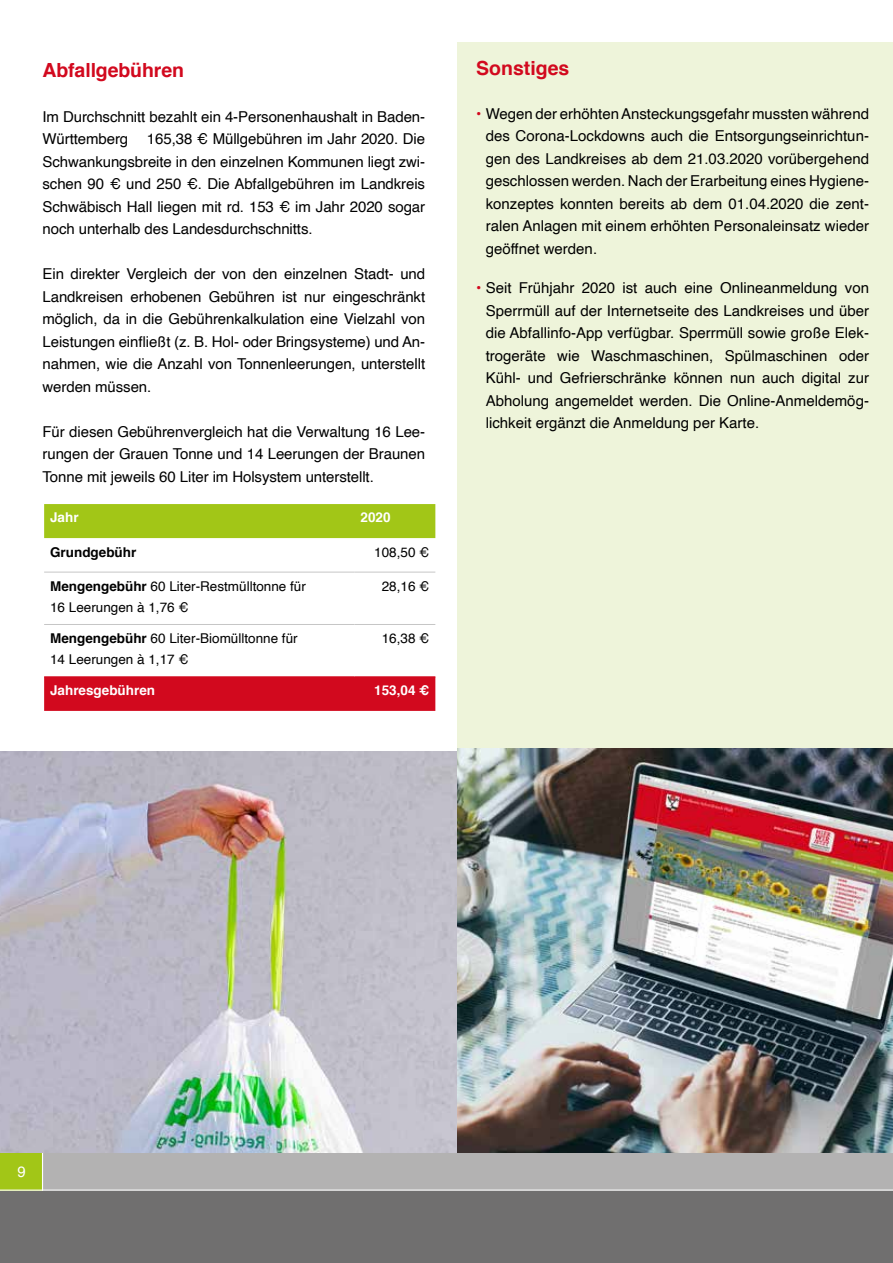
<style>
.page{position:relative;width:893px;height:1263px;background:#fff}
.page>*{position:absolute;margin:0;border:0;box-sizing:border-box;transform-origin:0 0}
.t1{font:700 19.5px "Helvetica";letter-spacing:-.005em;color:#d2091e}
.t2{font:15px/22.5px "Helvetica";letter-spacing:-.005em;color:#000;text-align:justify}
.t3{font:15px "Helvetica";color:#fff}
.t4{font:13.5px/21px "Helvetica";color:#000}
.t5{font:700 13.5px "Helvetica";color:#fff}
.t6{font:700 13.5px "Helvetica";color:#000}
.s1{font-weight:700}
.s2{color:#d2091e}
</style>
<div class="page">
<div style="left:43px;top:1152px;width:850px;height:39px;background:#b3b2b2"></div>
<div style="left:0;top:1191px;width:893px;height:72px;background:#706f6f"></div>
<div style="left:0;top:1152px;width:43px;height:39px;background:#a2c617"></div>
<hr style="left:42px;top:1152px;width:1px;height:39px;background:#fff">
<hr style="left:0;top:1189px;width:893px;height:2px;background:#fff">
<div style="left:457px;top:43px;width:436px;height:709px;background:#eef4da"></div>
<div style="left:44px;top:504px;width:391px;height:34px;background:#a2c617"></div>
<div style="left:44px;top:677px;width:391px;height:34px;background:#d2091e"></div>
<hr style="left:44px;top:572px;width:311px;height:1px;background:#c6c6c6">
<hr style="left:355px;top:572px;width:80px;height:1px;background:#c6c6c6">
<hr style="left:44px;top:624px;width:311px;height:1px;background:#c6c6c6">
<hr style="left:355px;top:624px;width:80px;height:1px;background:#c6c6c6">
<hr style="left:44px;top:676px;width:311px;height:1px;background:#d2091e">
<hr style="left:355px;top:676px;width:80px;height:1px;background:#d2091e">
<img style="left:0;top:752px;width:457px;height:400px">
<img style="left:457px;top:748px;width:436px;height:404px">
<h1 class="t1" style="left:43px;top:54px;width:143px">Abfallgebühren</h1>
<p class="t2" style="left:43px;top:105px;width:384px">Im Durchschnitt bezahlt ein 4-Personenhaushalt in Baden-Württemberg 165,38 € Müllgebühren im Jahr 2020. Die Schwankungsbreite in den einzelnen Kommunen liegt zwi&shy;schen 90 € und 250 €. Die Abfallgebühren im Landkreis Schwäbisch Hall liegen mit rd. 153 € im Jahr 2020 sogar noch unterhalb des Landesdurchschnitts.</p>
<p class="t2" style="left:43px;top:263px;width:384px">Ein direkter Vergleich der von den einzelnen Stadt- und Landkreisen erhobenen Gebühren ist nur eingeschränkt möglich, da in die Gebührenkalkulation eine Vielzahl von Leistungen einfließt (z. B. Hol- oder Bringsysteme) und An&shy;nahmen, wie die Anzahl von Tonnenleerungen, unterstellt werden müssen.</p>
<p class="t2" style="left:43px;top:420px;width:384px">Für diesen Gebührenvergleich hat die Verwaltung 16 Lee&shy;rungen der Grauen Tonne und 14 Leerungen der Braunen Tonne mit jeweils 60 Liter im Holsystem unterstellt.</p>
<p class="t5" style="left:50px;top:507px;width:30px">Jahr</p>
<p class="t5" style="left:361px;top:507px;width:32px">2020</p>
<p class="t6" style="left:50px;top:541px;width:88px">Grundgebühr</p>
<p class="t4" style="left:374px;top:542px;width:57px">108,50 €</p>
<p class="t4" style="left:50px;top:576px;width:257px"><span class="s1">Mengengebühr</span> 60 Liter-Restmülltonne für<br>16 Leerungen à 1,76 €</p>
<p class="t4" style="left:382px;top:576px;width:49px">28,16 €</p>
<p class="t4" style="left:50px;top:628px;width:249px"><span class="s1">Mengengebühr</span> 60 Liter-Biomülltonne für<br>14 Leerungen à 1,17 €</p>
<p class="t4" style="left:382px;top:628px;width:49px">16,38 €</p>
<p class="t5" style="left:50px;top:679px;width:107px">Jahresgebühren</p>
<p class="t5" style="left:374px;top:679px;width:57px">153,04 €</p>
<h1 class="t1" style="left:476px;top:52px;width:95px">Sonstiges</h1>
<p class="t2" style="left:486px;top:103px;width:385px;text-indent:-9px"><span class="s2">•</span> Wegen der erhöhten Ansteckungsgefahr mussten während des Corona-Lockdowns auch die Entsorgungseinrichtun&shy;gen des Landkreises ab dem 21.03.2020 vorübergehend geschlossen werden. Nach der Erarbeitung eines Hygiene&shy;konzeptes konnten bereits ab dem 01.04.2020 die zent&shy;ralen Anlagen mit einem erhöhten Personaleinsatz wieder geöffnet werden.</p>
<p class="t2" style="left:486px;top:277px;width:385px;text-indent:-9px"><span class="s2">•</span> Seit Frühjahr 2020 ist auch eine Onlineanmeldung von Sperrmüll auf der Internetseite des Landkreises und über die Abfallinfo-App verfügbar. Sperrmüll sowie große Elek&shy;trogeräte wie Waschmaschinen, Spülmaschinen oder Kühl- und Gefrierschränke können nun auch digital zur Abholung angemeldet werden. Die Online-Anmeldemög&shy;lichkeit ergänzt die Anmeldung per Karte.</p>
<p class="t3" style="left:17px;top:1160px;width:10px">9</p>
</div>
